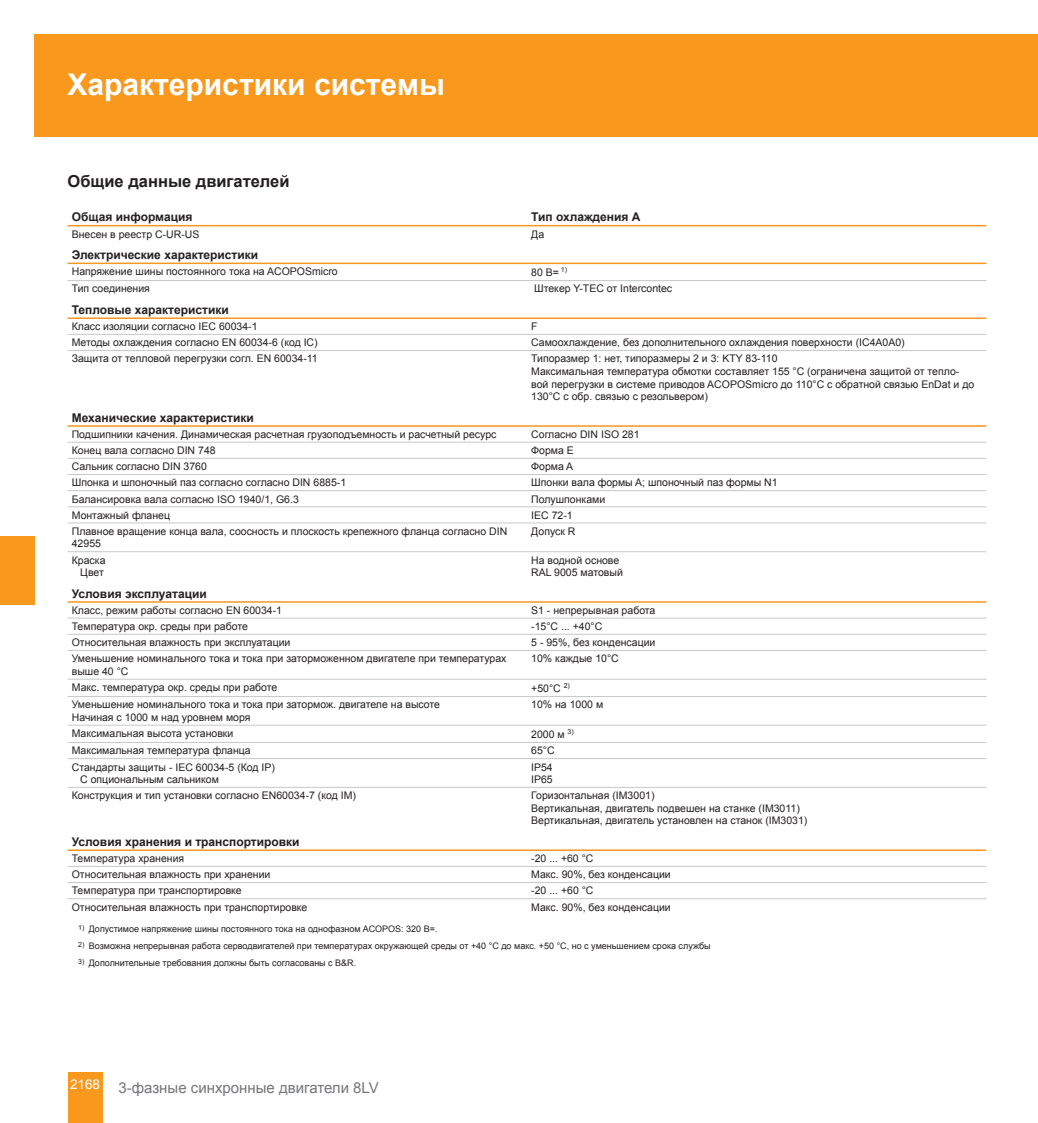
<style>
.page{position:relative;width:1038px;height:1123px;background:#fff}
.page>*{position:absolute;margin:0;border:0;box-sizing:border-box;transform-origin:0 0}
.t1{font:700 30px "Arial";color:#fff}
.t2{font:700 16.5px "Arial";color:#231f20}
.t3{font:15px "Arial";color:#757679}
.t4{font:13.5px "Arial";color:#fff}
.t5{font:700 12px "Arial";color:#231f20}
.t6{font:10.5px/12.6px "Arial";color:#231f20}
.t7{font:9px "Arial";color:#231f20}
</style>
<div class="page">
<hr style="left:68px;top:225px;width:459px;height:1px;background:#f8981d">
<hr style="left:527px;top:225px;width:459px;height:1px;background:#f8981d">
<hr style="left:68px;top:262px;width:459px;height:2px;background:#f8981d">
<hr style="left:527px;top:262px;width:459px;height:2px;background:#f8981d">
<hr style="left:68px;top:280px;width:459px;height:1px;background:#c6c8ca">
<hr style="left:527px;top:280px;width:459px;height:1px;background:#c6c8ca">
<hr style="left:68px;top:317px;width:459px;height:2px;background:#f8981d">
<hr style="left:527px;top:317px;width:459px;height:2px;background:#f8981d">
<hr style="left:68px;top:334px;width:918px;height:1px;background:#c6c8ca">
<hr style="left:68px;top:350px;width:459px;height:1px;background:#c6c8ca">
<hr style="left:527px;top:350px;width:459px;height:1px;background:#c6c8ca">
<hr style="left:68px;top:425px;width:459px;height:2px;background:#f8981d">
<hr style="left:527px;top:425px;width:459px;height:2px;background:#f8981d">
<hr style="left:68px;top:442px;width:918px;height:1px;background:#c6c8ca">
<hr style="left:68px;top:458px;width:918px;height:1px;background:#c6c8ca">
<hr style="left:68px;top:474px;width:918px;height:1px;background:#c6c8ca">
<hr style="left:68px;top:490px;width:918px;height:1px;background:#c6c8ca">
<hr style="left:68px;top:506px;width:918px;height:1px;background:#c6c8ca">
<hr style="left:68px;top:522px;width:918px;height:1px;background:#c6c8ca">
<hr style="left:68px;top:551px;width:459px;height:1px;background:#c6c8ca">
<hr style="left:527px;top:551px;width:459px;height:1px;background:#c6c8ca">
<hr style="left:68px;top:601px;width:459px;height:1px;background:#f8981d">
<hr style="left:527px;top:601px;width:459px;height:1px;background:#f8981d">
<hr style="left:68px;top:617px;width:918px;height:1px;background:#c6c8ca">
<hr style="left:68px;top:634px;width:918px;height:1px;background:#c6c8ca">
<hr style="left:68px;top:650px;width:918px;height:1px;background:#c6c8ca">
<hr style="left:68px;top:679px;width:918px;height:1px;background:#c6c8ca">
<hr style="left:68px;top:696px;width:918px;height:1px;background:#c6c8ca">
<hr style="left:68px;top:725px;width:918px;height:1px;background:#c6c8ca">
<hr style="left:68px;top:742px;width:918px;height:1px;background:#c6c8ca">
<hr style="left:68px;top:758px;width:918px;height:1px;background:#c6c8ca">
<hr style="left:68px;top:787px;width:459px;height:1px;background:#c6c8ca">
<hr style="left:527px;top:787px;width:459px;height:1px;background:#c6c8ca">
<hr style="left:68px;top:849px;width:459px;height:2px;background:#f8981d">
<hr style="left:527px;top:849px;width:459px;height:2px;background:#f8981d">
<hr style="left:68px;top:866px;width:918px;height:1px;background:#c6c8ca">
<hr style="left:68px;top:882px;width:918px;height:1px;background:#c6c8ca">
<hr style="left:68px;top:898px;width:459px;height:1px;background:#c6c8ca">
<hr style="left:527px;top:898px;width:459px;height:1px;background:#c6c8ca">
<div style="left:34px;top:34px;width:1003px;height:102px;background:#f8981d"></div>
<div style="left:68px;top:1071px;width:34px;height:51px;background:#f8981d"></div>
<div style="left:0;top:536px;width:34px;height:68px;background:#f8981d"></div>
<h1 class="t1" style="left:68px;top:68px;width:379px">Характеристики системы</h1>
<h2 class="t2" style="left:68px;top:172px;width:223px">Общие данные двигателей</h2>
<p class="t5" style="left:72px;top:210px;width:122px">Общая информация</p>
<p class="t5" style="left:531px;top:210px;width:111px">Тип охлаждения А</p>
<p class="t6" style="left:72px;top:228px;width:129px">Внесен в реестр C-UR-US</p>
<p class="t6" style="left:531px;top:228px;width:14px">Да</p>
<p class="t5" style="left:72px;top:248px;width:188px">Электрические характеристики</p>
<p class="t6" style="left:72px;top:265px;width:267px">Напряжение шины постоянного тока на ACOPOSmicro</p>
<p class="t6" style="left:531px;top:266px;width:37px">80 В= <sup>1)</sup></p>
<p class="t6" style="left:72px;top:282px;width:80px">Тип соединения</p>
<p class="t6" style="left:534px;top:282px;width:140px">Штекер Y-TEC от Intercontec</p>
<p class="t5" style="left:72px;top:303px;width:158px">Тепловые характеристики</p>
<p class="t6" style="left:72px;top:320px;width:187px">Класс изоляции согласно IEC 60034-1</p>
<p class="t6" style="left:531px;top:320px;width:8px">F</p>
<p class="t6" style="left:72px;top:336px;width:247px">Методы охлаждения согласно EN 60034-6 (код IC)</p>
<p class="t6" style="left:531px;top:336px;width:375px">Самоохлаждение, без дополнительного охлаждения поверхности (IC4A0A0)</p>
<p class="t6" style="left:72px;top:352px;width:247px">Защита от тепловой перегрузки согл. EN 60034-11</p>
<p class="t6" style="left:531px;top:352px;width:444px">Типоразмер 1: нет, типоразмеры 2 и 3: KTY 83-110<br>Максимальная температура обмотки составляет 155 °C (ограничена защитой от тепло&shy;вой перегрузки в системе приводов ACOPOSmicro до 110°C с обратной связью EnDat и до 130°C с обр. связью с резольвером)</p>
<p class="t5" style="left:72px;top:411px;width:183px">Механические характеристики</p>
<p class="t6" style="left:72px;top:428px;width:426px">Подшипники качения. Динамическая расчетная грузоподъемность и расчетный ресурс</p>
<p class="t6" style="left:531px;top:428px;width:110px">Согласно DIN ISO 281</p>
<p class="t6" style="left:72px;top:444px;width:145px">Конец вала согласно DIN 748</p>
<p class="t6" style="left:531px;top:444px;width:44px">Форма E</p>
<p class="t6" style="left:72px;top:460px;width:137px">Cальник согласно DIN 3760</p>
<p class="t6" style="left:531px;top:460px;width:44px">Форма A</p>
<p class="t6" style="left:72px;top:476px;width:276px">Шпонка и шпоночный паз согласно согласно DIN 6885-1</p>
<p class="t6" style="left:531px;top:476px;width:248px">Шпонки вала формы A; шпоночный паз формы N1</p>
<p class="t6" style="left:72px;top:492px;width:228px">Балансировка вала согласно ISO 1940/1, G6.3</p>
<p class="t6" style="left:531px;top:492px;width:75px">Полушпонками</p>
<p class="t6" style="left:72px;top:509px;width:100px">Монтажный фланец</p>
<p class="t6" style="left:531px;top:509px;width:43px">IEC 72-1</p>
<p class="t6" style="left:72px;top:525px;width:437px">Плавное вращение конца вала, соосность и плоскость крепежного фланца согласно DIN<br>42955</p>
<p class="t6" style="left:531px;top:525px;width:46px">Допуск R</p>
<p class="t6" style="left:72px;top:553px;width:35px;text-align:right">Краска<br>Цвет</p>
<p class="t6" style="left:531px;top:553px;width:93px">На водной основе<br>RAL 9005 матовый</p>
<p class="t5" style="left:72px;top:587px;width:136px">Условия эксплуатации</p>
<p class="t6" style="left:72px;top:604px;width:212px">Класс, режим работы согласно EN 60034-1</p>
<p class="t6" style="left:531px;top:604px;width:126px">S1 - непрерывная работа</p>
<p class="t6" style="left:72px;top:620px;width:178px">Температура окр. среды при работе</p>
<p class="t6" style="left:531px;top:620px;width:73px">-15°С ... +40°C</p>
<p class="t6" style="left:72px;top:636px;width:220px">Относительная влажность при эксплуатации</p>
<p class="t6" style="left:531px;top:636px;width:126px">5 - 95%, без конденсации</p>
<p class="t6" style="left:72px;top:652px;width:436px">Уменьшение номинального тока и тока при заторможенном двигателе при температурах выше 40 °C</p>
<p class="t6" style="left:531px;top:652px;width:89px">10% каждые 10°C</p>
<p class="t6" style="left:72px;top:681px;width:207px">Макс. температура окр. среды при работе</p>
<p class="t6" style="left:531px;top:682px;width:40px">+50°C <sup>2)</sup></p>
<p class="t6" style="left:72px;top:698px;width:370px">Уменьшение номинального тока и тока при затормож. двигателе на высоте<br>Начиная с 1000 м над уровнем моря</p>
<p class="t6" style="left:531px;top:698px;width:73px">10% на 1000 м</p>
<p class="t6" style="left:72px;top:727px;width:163px">Максимальная высота установки</p>
<p class="t6" style="left:531px;top:728px;width:44px">2000 м <sup>3)</sup></p>
<p class="t6" style="left:72px;top:744px;width:180px">Максимальная температура фланца</p>
<p class="t6" style="left:531px;top:744px;width:25px">65°C</p>
<p class="t6" style="left:80px;top:760px;width:196px;text-indent:-9px">Стандарты защиты - IEC 60034-5 (Код IP)<br>С опциональным сальником</p>
<p class="t6" style="left:531px;top:760px;width:23px">IP54<br>IP65</p>
<p class="t6" style="left:72px;top:789px;width:286px">Конструкция и тип установки согласно EN60034-7 (код IM)</p>
<p class="t6" style="left:531px;top:789px;width:278px">Горизонтальная (IM3001)<br>Вертикальная, двигатель подвешен на станке (IM3011)<br>Вертикальная, двигатель установлен на станок (IM3031)</p>
<p class="t5" style="left:72px;top:835px;width:229px">Условия хранения и транспортировки</p>
<p class="t6" style="left:72px;top:852px;width:114px">Температура хранения</p>
<p class="t6" style="left:531px;top:852px;width:64px">-20 ... +60 °C</p>
<p class="t6" style="left:72px;top:868px;width:200px">Относительная влажность при хранении</p>
<p class="t6" style="left:531px;top:868px;width:141px">Макс. 90%, без конденсации</p>
<p class="t6" style="left:72px;top:884px;width:171px">Температура при транспортировке</p>
<p class="t6" style="left:531px;top:884px;width:64px">-20 ... +60 °C</p>
<p class="t6" style="left:72px;top:900px;width:237px">Относительная влажность при транспортировке</p>
<p class="t6" style="left:531px;top:900px;width:141px">Макс. 90%, без конденсации</p>
<p class="t7" style="left:78px;top:923px;width:361px"><sup>1)</sup> Допустимое напряжение шины постоянного тока на однофазном ACOPOS: 320 В=.</p>
<p class="t7" style="left:78px;top:940px;width:634px"><sup>2)</sup> Возможна непрерывная работа серводвигателей при температурах окружающей среды от +40 °C до макс. +50 °C, но с уменьшением срока службы</p>
<p class="t7" style="left:78px;top:958px;width:279px"><sup>3)</sup> Дополнительные требования должны быть согласованы с B&amp;R.</p>
<p class="t4" style="left:70px;top:1076px;width:32px">2168</p>
<h3 class="t3" style="left:118px;top:1079px;width:262px">3-фазные синхронные двигатели 8LV</h3>
</div>
